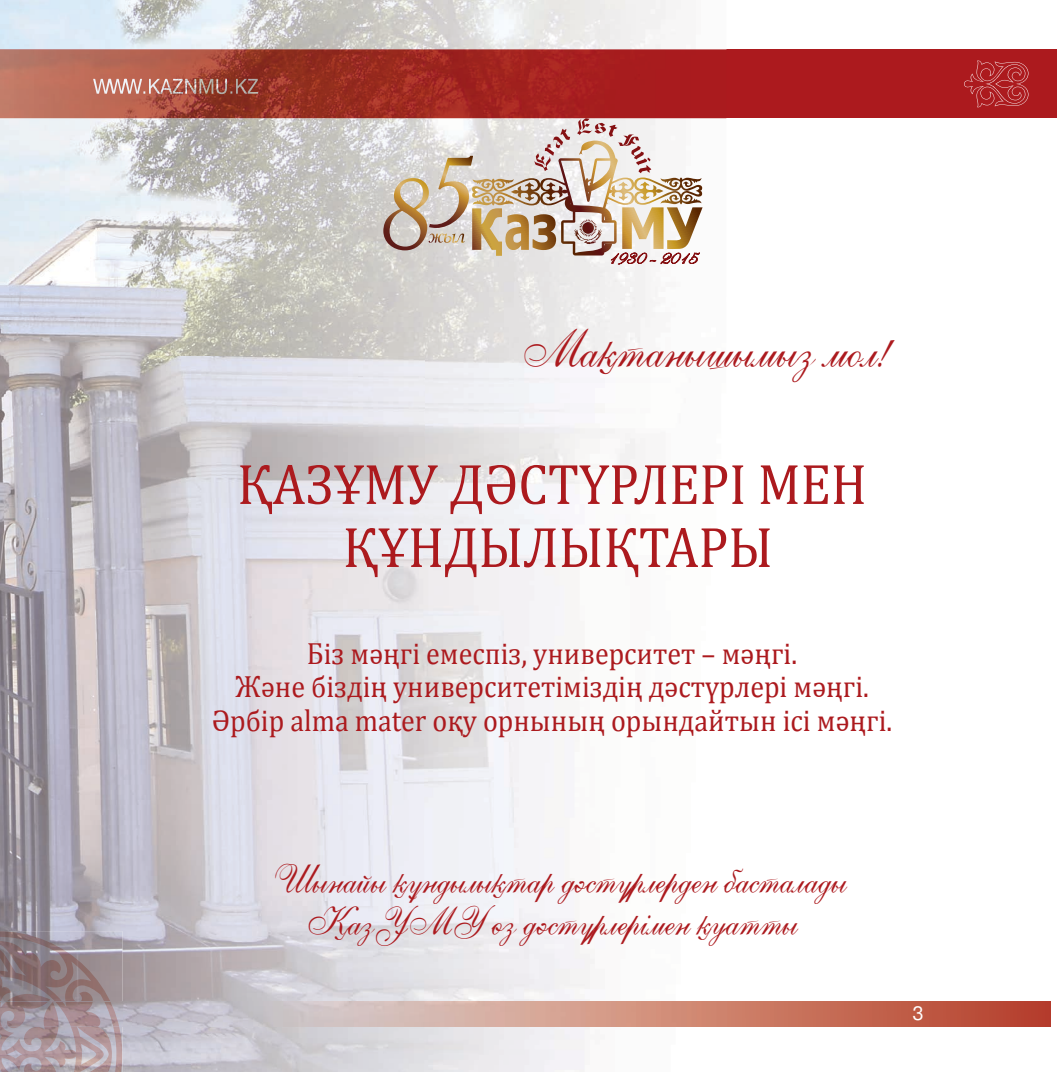
<style>
.page{position:relative;width:1057px;height:1072px;background:#fff}
.page>*{position:absolute;margin:0;border:0;box-sizing:border-box;transform-origin:0 0}
.t1{font:57.75px/63px "Cambria";color:#ac1a1e;text-align:center;scale:.91 1}
.t2{font:51.98px "Asylbek M02 Shelleykz";color:#ac1a1e;scale:.91 1}
.t3{font:38.5px/42px "Asylbek M02 Shelleykz";color:#ac1a1e;text-align:center;scale:.91 1}
.t4{font:30.8px/33.6px "Cambria";color:#ac1a1e;text-align:center;scale:.91 1}
.t5{font:19.25px "DS Pragmatica";color:#fff}
</style>
<div class="page">
<div style="left:726px;top:1001px;width:324px;height:25px;background:linear-gradient(to right,#ce826a,#b43d2b)"></div>
<div style="left:0;top:50px;width:1057px;height:68px;background:#ac1a1e"></div>
<svg style="left:964px;top:60px;width:64px;height:48px"></svg>
<img style="left:0;top:0;width:423px;height:952px">
<img style="left:423px;top:0;width:303px;height:1071px">
<img style="left:122px;top:952px;width:302px;height:119px">
<img style="left:122px;top:1001px;width:604px;height:25px">
<img style="left:0;top:50px;width:726px;height:68px">
<img style="left:93px;top:79px;width:506px;height:15px">
<img style="left:0;top:931px;width:122px;height:140px">
<img style="left:0;top:1001px;width:122px;height:25px">
<svg style="left:534px;top:118px;width:165px;height:147px"></svg>
<svg style="left:383px;top:156px;width:90px;height:94px;background:#ccbeaf"></svg>
<h2 class="t2" style="left:520px;top:320px;width:408px">Мақтанышымыз мол!</h2>
<h1 class="t1" style="left:237px;top:452px;width:693px">ҚАЗҰМУ ДӘСТҮРЛЕРІ МЕН<br>ҚҰНДЫЛЫҚТАРЫ</h1>
<p class="t4" style="left:212px;top:636px;width:749px">Біз мәңгі емеспіз, университет – мәңгі.<br>Және біздің университетіміздің дәстүрлері мәңгі.<br>Әрбір alma mater оқу орнының орындайтын ісі мәңгі.</p>
<p class="t3" style="left:273px;top:860px;width:632px">Шынайы құндылықтар дәстүрлерден басталады<br>ҚазҰМУ өз дәстүрлерімен қуатты</p>
<p class="t5" style="left:912px;top:1002px;width:13px">3</p>
</div>
